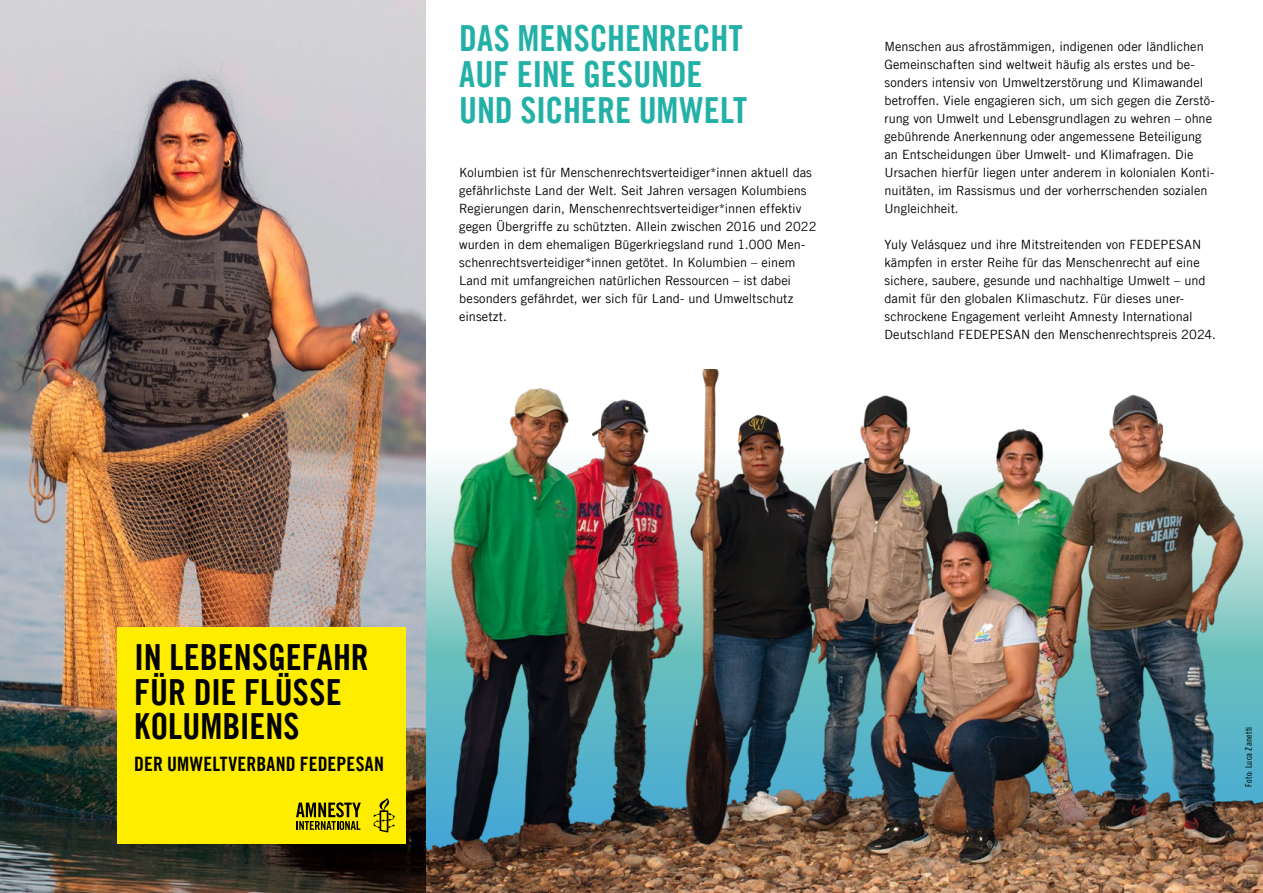
<style>
.page{position:relative;width:1263px;height:893px;background:#fff}
.page>*{position:absolute;margin:0;border:0;box-sizing:border-box;transform-origin:0 0}
.t1{font:36px/36px "Amnesty Trade Gothic Bd Cn 20";letter-spacing:-.005em;color:#23b0a6}
.t2{font:36px/34.5px "Amnesty Trade Gothic Bd Cn 20";color:#000}
.t3{font:19.8px "Amnesty Trade Gothic Bd Cn 20";letter-spacing:.005em;color:#000}
.t4{font:12.75px/18px "Amnesty Trade Gothic";color:#000}
.t5{font:9px "Amnesty Trade Gothic Cn 18";letter-spacing:.025em;color:#000}
</style>
<div class="page">
<img style="left:425px;top:370px;width:838px;height:523px">
<img style="left:0;top:0;width:425px;height:893px">
<div style="left:117px;top:627px;width:289px;height:216px;background:#ffed00"></div>
<svg style="left:373px;top:798px;width:22px;height:34px"></svg>
<svg style="left:296px;top:802px;width:65px;height:28px"></svg>
<h1 class="t1" style="left:459px;top:20px;width:289px">DAS MENSCHENRECHT<br>AUF EINE GESUNDE<br>UND SICHERE UMWELT</h1>
<p class="t4" style="left:459px;top:163px;width:359px">Kolumbien ist für Menschenrechtsverteidiger*innen aktuell das gefährlichste Land der Welt. Seit Jahren versagen Kolumbiens Regierungen darin, Menschenrechtsverteidiger*innen effektiv gegen Übergriffe zu schützten. Allein zwischen 2016 und 2022 wurden in dem ehemaligen Bügerkriegsland rund 1.000 Men&shy;schenrechtsverteidiger*innen getötet. In Kolumbien – einem Land mit umfangreichen natürlichen Ressourcen – ist dabei besonders gefährdet, wer sich für Land- und Umweltschutz einsetzt.</p>
<p class="t4" style="left:884px;top:37px;width:332px">Menschen aus afrostämmigen, indigenen oder ländlichen Gemeinschaften sind weltweit häufig als erstes und be&shy;sonders intensiv von Umweltzerstörung und Klimawandel betroffen. Viele engagieren sich, um sich gegen die Zerstö&shy;rung von Umwelt und Lebensgrundlagen zu wehren – ohne gebührende Anerkennung oder angemessene Beteiligung an Entscheidungen über Umwelt- und Klimafragen. Die Ursachen hierfür liegen unter anderem in kolonialen Konti&shy;nuitäten, im Rassismus und der vorherrschenden sozialen Ungleichheit.</p>
<p class="t4" style="left:884px;top:235px;width:333px">Yuly Velásquez und ihre Mitstreitenden von FEDEPESAN kämpfen in erster Reihe für das Menschenrecht auf eine sichere, saubere, gesunde und nachhaltige Umwelt – und damit für den globalen Klimaschutz. Für dieses uner&shy;schrockene Engagement verleiht Amnesty International Deutschland FEDEPESAN den Menschenrechtspreis 2024.</p>
<h1 class="t2" style="left:134px;top:640px;width:236px">IN LEBENSGEFAHR<br>FÜR DIE FLÜSSE<br>KOLUMBIENS</h1>
<h2 class="t3" style="left:134px;top:752px;width:251px">DER UMWELTVERBAND FEDEPESAN</h2>
<p class="t5" style="left:1243px;top:787px;width:62px;rotate:-90deg">Foto: Luca Zanetti</p>
</div>
